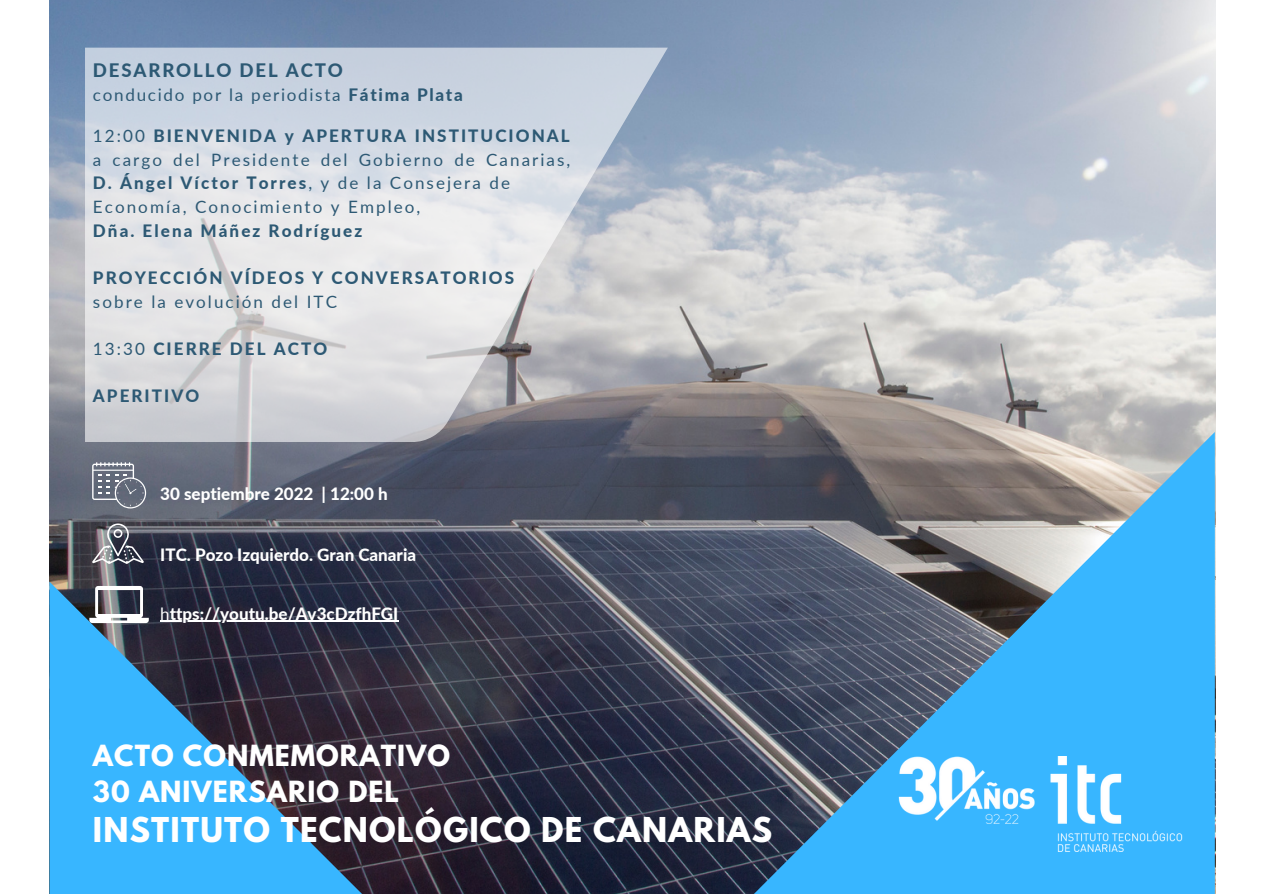
<style>
.page{position:relative;width:1263px;height:894px;background:#fff}
.page>*{position:absolute;margin:0;border:0;box-sizing:border-box;transform-origin:0 0}
.t1{font:700 30.3px "League Spartan";letter-spacing:.04em;color:#fff}
.t2{font:700 25.8px/36px "League Spartan";letter-spacing:.04em;color:#fff}
.t3{font:800 18.6px "Lato";letter-spacing:.1em;color:#2d5974}
.t4{font:17.1px/23.5px "Lato";letter-spacing:.12em;color:#2d5974}
.t5{font:800 17.1px "Lato";letter-spacing:.12em;color:#2d5974}
.t6{font:17.1px "Lato";letter-spacing:.1em;color:#2d5974}
.t7{font:800 16.95px "Lato";color:#fff}
.s1{font-weight:800}
.s2{font-weight:400}
</style>
<div class="page">
<img style="left:49px;top:0;width:1167px;height:893px">
<svg style="left:711px;top:432px;width:504px;height:461px;background:#5485a6"></svg>
<svg style="left:49px;top:581px;width:313px;height:312px;background:#34719d"></svg>
<img style="left:890px;top:756px;width:295px;height:94px">
<svg style="left:412px;top:420px;width:36px;height:21px"></svg>
<svg style="left:92px;top:462px;width:54px;height:46px;background:#7e8491"></svg>
<svg style="left:92px;top:523px;width:52px;height:41px;background:#6e6f78"></svg>
<svg style="left:89px;top:585px;width:60px;height:38px"></svg>
<hr style="left:170px;top:620px;width:228px;height:1px;background:#fff">
<p class="t3" style="left:93px;top:58px;width:252px">DESARROLLO DEL ACTO</p>
<p class="t6" style="left:93px;top:85px;width:371px">conducido por la periodista <span class="s1">Fátima Plata</span></p>
<p class="t4" style="left:93px;top:124px;width:479px">12:00 <span class="s1">BIENVENIDA y APERTURA INSTITUCIONAL </span>a cargo del Presidente del Gobierno de Canarias, <span class="s1">D. Ángel Víctor Torres</span>, y de la Consejera de Economía, Conocimiento y Empleo,</p>
<p class="t5" style="left:93px;top:220px;width:271px">Dña. Elena Máñez Rodríguez</p>
<p class="t5" style="left:93px;top:267px;width:423px">PROYECCIÓN VÍDEOS Y CONVERSATORIOS</p>
<p class="t4" style="left:93px;top:289px;width:246px">sobre la evolución del ITC</p>
<p class="t5" style="left:93px;top:338px;width:236px"><span class="s2">13:30</span> CIERRE DEL ACTO</p>
<p class="t5" style="left:93px;top:385px;width:108px">APERITIVO</p>
<p class="t7" style="left:160px;top:482px;width:229px">30 septiembre 2022 | 12:00 h</p>
<p class="t7" style="left:160px;top:543px;width:257px">ITC. Pozo Izquierdo. Gran Canaria</p>
<p class="t7" style="left:160px;top:602px;width:240px"><span class="s2">h</span>ttps://youtu.be/Av3cDzfhFGI</p>
<h2 class="t2" style="left:93px;top:740px;width:359px">ACTO CONMEMORATIVO<br>30 ANIVERSARIO DEL</h2>
<h1 class="t1" style="left:93px;top:814px;width:681px">INSTITUTO TECNOLÓGICO DE CANARIAS</h1>
</div>
